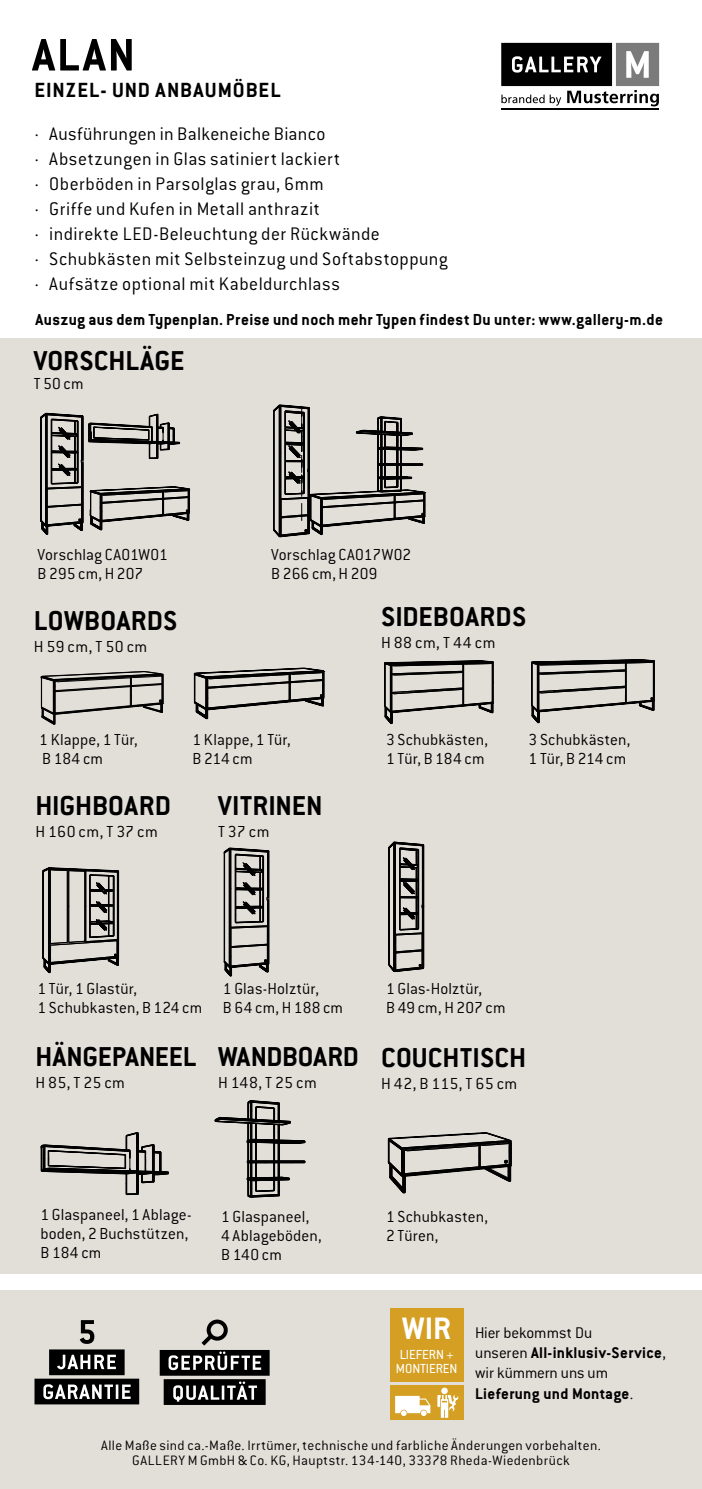
<style>
.page{position:relative;width:702px;height:1489px;background:#fff}
.page>*{position:absolute;margin:0;border:0;box-sizing:border-box;transform-origin:0 0}
.t1{font:700 50px "Conduit ITC Std";color:#000}
.t2{font:700 34px "Conduit ITC Std";color:#fff}
.t3{font:700 30px "Conduit ITC Std";letter-spacing:.005em;color:#000}
.t4{font:700 22.5px "Conduit ITC Std";letter-spacing:.04em;color:#000}
.t5{font:300 20px/25px "Conduit ITC Std";letter-spacing:.025em;color:#000}
.t6{font:300 17.5px/18.8px "Conduit ITC Std";letter-spacing:.01em;color:#000}
.t7{font:700 17.5px "Conduit ITC Std";letter-spacing:.02em;color:#000}
.t8{font:700 17px/20.5px "Conduit ITC Std";letter-spacing:.02em;color:#000}
.t9{font:300 15px/15px "Conduit ITC Std";letter-spacing:.025em;color:#000;text-align:center}
.t10{font:14.5px/14.5px "Conduit ITC Std";color:#fff}
.s1{font-weight:300}
</style>
<div class="page">
<div style="left:497px;top:39px;width:166px;height:75px;background:linear-gradient(to bottom,#f7f7f7,#fff)"></div>
<svg style="left:501px;top:43px;width:158px;height:63px"></svg>
<hr style="left:501px;top:109px;width:158px;height:1px;background:#000">
<div style="left:0;top:1290px;width:702px;height:198px;background:#e2ded8"></div>
<svg style="left:34px;top:1349px;width:105px;height:55px"></svg>
<svg style="left:80px;top:1320px;width:14px;height:23px"></svg>
<svg style="left:160px;top:1319px;width:110px;height:85px"></svg>
<div style="left:0;top:338px;width:702px;height:935px;background:#e2ded8"></div>
<div style="left:390px;top:1385px;width:73px;height:34px;background:#d49f22"></div>
<div style="left:390px;top:1307px;width:73px;height:74px;background:#d49f22"></div>
<svg style="left:437px;top:1387px;width:21px;height:30px"></svg>
<svg style="left:395px;top:1395px;width:35px;height:20px"></svg>
<svg style="left:384px;top:660px;width:110px;height:64px"></svg>
<svg style="left:531px;top:659px;width:124px;height:64px"></svg>
<svg style="left:40px;top:412px;width:150px;height:123px"></svg>
<svg style="left:273px;top:404px;width:154px;height:134px"></svg>
<svg style="left:214px;top:1100px;width:91px;height:97px"></svg>
<svg style="left:387px;top:1132px;width:125px;height:61px"></svg>
<svg style="left:193px;top:667px;width:131px;height:52px"></svg>
<svg style="left:40px;top:671px;width:125px;height:54px"></svg>
<svg style="left:223px;top:847px;width:46px;height:130px"></svg>
<svg style="left:42px;top:867px;width:77px;height:106px"></svg>
<svg style="left:40px;top:1132px;width:129px;height:63px"></svg>
<svg style="left:388px;top:841px;width:36px;height:131px"></svg>
<h1 class="t1" style="left:32px;top:25px;width:104px">ALAN</h1>
<p class="t4" style="left:35px;top:76px;width:247px">EINZEL- UND ANBAUMÖBEL</p>
<p class="t5" style="left:32px;top:121px;width:417px">· Ausführungen in Balkeneiche Bianco<br>· Absetzungen in Glas satiniert lackiert<br>· Oberböden in Parsolglas grau, 6mm<br>· Griffe und Kufen in Metall anthrazit<br>· indirekte LED-Beleuchtung der Rückwände<br>· Schubkästen mit Selbsteinzug und Softabstoppung · Aufsätze optional mit Kabeldurchlass</p>
<p class="t7" style="left:35px;top:309px;width:629px">Auszug aus dem Typenplan. Preise und noch mehr Typen findest Du unter: www.gallery-m.de</p>
<h3 class="t3" style="left:34px;top:342px;width:152px">VORSCHLÄGE</h3>
<p class="t6" style="left:34px;top:374px;width:51px">T 50 cm</p>
<p class="t6" style="left:38px;top:545px;width:132px">Vorschlag CAO1W01<br>B 295 cm, H 207</p>
<p class="t6" style="left:271px;top:545px;width:142px">Vorschlag CAO17W02<br>B 266 cm, H 209</p>
<h3 class="t3" style="left:34px;top:602px;width:145px">LOWBOARDS</h3>
<p class="t6" style="left:34px;top:636px;width:115px">H 59 cm, T 50 cm</p>
<p class="t6" style="left:39px;top:729px;width:100px">1 Klappe, 1 Tür,<br>B 184 cm</p>
<h3 class="t3" style="left:35px;top:787px;width:137px">HIGHBOARD</h3>
<p class="t6" style="left:35px;top:821px;width:124px">H 160 cm, T 37 cm</p>
<p class="t6" style="left:192px;top:729px;width:100px">1 Klappe, 1 Tür,<br>B 214 cm</p>
<h3 class="t3" style="left:218px;top:787px;width:106px">VITRINEN</h3>
<p class="t6" style="left:218px;top:821px;width:53px">T 37 cm</p>
<h3 class="t3" style="left:381px;top:599px;width:146px">SIDEBOARDS</h3>
<p class="t6" style="left:381px;top:633px;width:116px">H 88 cm, T 44 cm</p>
<p class="t6" style="left:386px;top:729px;width:103px">3 Schubkästen,<br>1 Tür, B 184 cm</p>
<p class="t6" style="left:528px;top:729px;width:103px">3 Schubkästen,<br>1 Tür, B 214 cm</p>
<p class="t6" style="left:38px;top:978px;width:166px">1 Tür, 1 Glastür,<br>1 Schubkasten, B 124 cm</p>
<p class="t6" style="left:223px;top:978px;width:122px">1 Glas-Holztür,<br>B 64 cm, H 188 cm</p>
<p class="t6" style="left:386px;top:978px;width:121px">1 Glas-Holztür,<br>B 49 cm, H 207 cm</p>
<h3 class="t3" style="left:35px;top:1038px;width:162px">HÄNGEPANEEL</h3>
<p class="t6" style="left:35px;top:1072px;width:91px">H 85, T 25 cm</p>
<h3 class="t3" style="left:218px;top:1038px;width:142px">WANDBOARD</h3>
<p class="t6" style="left:218px;top:1072px;width:100px">H 148, T 25 cm</p>
<h3 class="t3" style="left:381px;top:1039px;width:147px">COUCHTISCH</h3>
<p class="t6" style="left:381px;top:1073px;width:138px">H 42, B 115, T 65 cm</p>
<p class="t6" style="left:40px;top:1204px;width:152px">1 Glaspaneel, 1 Ablage&shy;boden, 2 Buchstützen,<br>B 184 cm</p>
<p class="t6" style="left:221px;top:1206px;width:102px">1 Glaspaneel,<br>4 Ablageböden,<br>B 140 cm</p>
<p class="t6" style="left:386px;top:1206px;width:103px">1 Schubkasten,<br>2 Türen,</p>
<h2 class="t2" style="left:402px;top:1307px;width:51px">WIR</h2>
<p class="t10" style="left:396px;top:1346px;width:63px">LIEFERN +<br>MONTIEREN</p>
<p class="t8" style="left:475px;top:1321px;width:192px"><span class="s1">Hier bekommst Du<br>unseren</span> All-inklusiv-Service<span class="s1">, wir kümmern uns um<br></span>Lieferung und Montage<span class="s1">.</span></p>
<p class="t9" style="left:101px;top:1437px;width:501px">Alle Maße sind ca.-Maße. Irrtümer, technische und farbliche Änderungen vorbehalten.<br>GALLERY M GmbH &amp; Co. KG, Hauptstr. 134-140, 33378 Rheda-Wiedenbrück</p>
</div>
